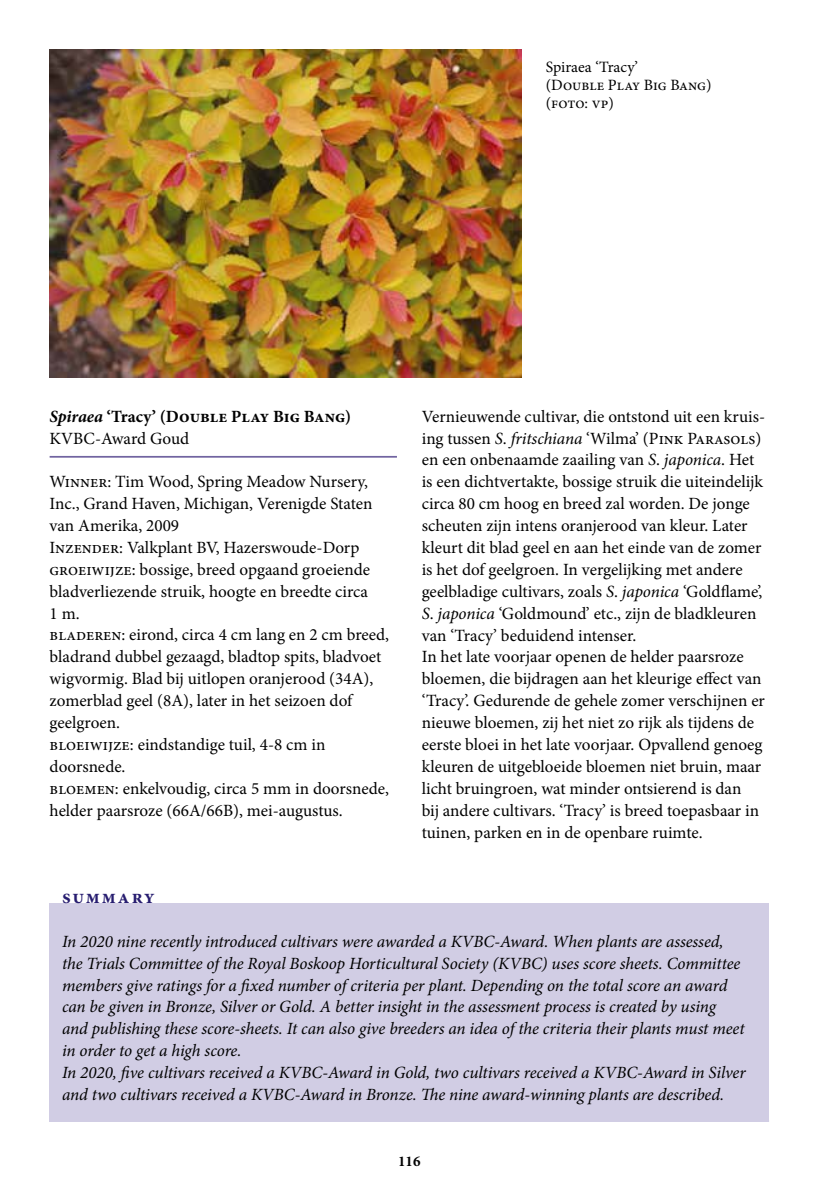
<style>
.page{position:relative;width:828px;height:1191px;background:#fff}
.page>*{position:absolute;margin:0;border:0;box-sizing:border-box;transform-origin:0 0}
.t1{font:700 19.25px "Minion Pro";letter-spacing:.095em;color:#271d70}
.t2{font:17.15px/21.9px "Minion Pro";color:#000}
.t3{font:italic 17.15px/21.9px "Minion Pro";letter-spacing:-.005em;color:#000}
.t4{font:700 17.15px/21.9px "Minion Pro";color:#000}
.t5{font:15.75px/18.2px "Minion Pro";color:#000}
.t6{font:700 14.88px "Minion Pro";color:#000}
.s1{font-style:italic}
.s2{font-weight:400}
</style>
<div class="page">
<hr style="left:50px;top:456px;width:347px;height:2px;background:#7164a1">
<div style="left:50px;top:903px;width:719px;height:218px;background:#d1cde4"></div>
<img style="left:50px;top:50px;width:471px;height:328px">
<p class="t5" style="left:546px;top:57px;width:167px">Spiraea ‘Tracy’<br>(Double Play Big Bang) (foto: vp)</p>
<p class="t4" style="left:50px;top:405px;width:303px"><span class="s1">Spiraea</span> ‘Tracy’ (Double Play Big Bang)<br><span class="s2">KVBC-Award Goud</span></p>
<p class="t2" style="left:50px;top:471px;width:341px">Winner: Tim Wood, Spring Meadow Nursery, Inc., Grand Haven, Michigan, Verenigde Staten van Amerika, 2009<br>Inzender: Valkplant BV, Hazerswoude-Dorp groeiwijze: bossige, breed opgaand groeiende bladverliezende struik, hoogte en breedte circa<br>1 m.<br>bladeren: eirond, circa 4 cm lang en 2 cm breed, bladrand dubbel gezaagd, bladtop spits, bladvoet wigvormig. Blad bij uitlopen oranjerood (34A), zomerblad geel (8A), later in het seizoen dof geelgroen.<br>bloeiwijze: eindstandige tuil, 4-8 cm in doorsnede.<br>bloemen: enkelvoudig, circa 5 mm in doorsnede, helder paarsroze (66A/66B), mei-augustus.</p>
<p class="t2" style="left:422px;top:405px;width:345px">Vernieuwende cultivar, die ontstond uit een kruis&shy;ing tussen <span class="s1">S</span>. <span class="s1">fritschiana</span> ‘Wilma’ (Pink Parasols) en een onbenaamde zaailing van <span class="s1">S</span>. <span class="s1">japonica</span>. Het is een dichtvertakte, bossige struik die uiteindelijk circa 80 cm hoog en breed zal worden. De jonge scheuten zijn intens oranjerood van kleur. Later kleurt dit blad geel en aan het einde van de zomer is het dof geelgroen. In vergelijking met andere geelbladige cultivars, zoals <span class="s1">S</span>. <span class="s1">japonica</span> ‘Goldflame’, <span class="s1">S</span>. <span class="s1">japonica</span> ‘Goldmound’ etc., zijn de bladkleuren van ‘Tracy’ beduidend intenser.<br>In het late voorjaar openen de helder paarsroze bloemen, die bijdragen aan het kleurige effect van ‘Tracy’. Gedurende de gehele zomer verschijnen er nieuwe bloemen, zij het niet zo rijk als tijdens de eerste bloei in het late voorjaar. Opvallend genoeg kleuren de uitgebloeide bloemen niet bruin, maar licht bruingroen, wat minder ontsierend is dan<br>bij andere cultivars. ‘Tracy’ is breed toepasbaar in tuinen, parken en in de openbare ruimte.</p>
<p class="t1" style="left:62px;top:883px;width:94px">summary</p>
<p class="t3" style="left:62px;top:930px;width:685px">In 2020 nine recently introduced cultivars were awarded a KVBC-Award. When plants are assessed, the Trials Committee of the Royal Boskoop Horticultural Society (KVBC) uses score sheets. Committee members give ratings for a fixed number of criteria per plant. Depending on the total score an award can be given in Bronze, Silver or Gold. A better insight in the assessment process is created by using and publishing these score-sheets. It can also give breeders an idea of the criteria their plants must meet in order to get a high score.<br>In 2020, five cultivars received a KVBC-Award in Gold, two cultivars received a KVBC-Award in Silver and two cultivars received a KVBC-Award in Bronze. The nine award-winning plants are described.</p>
<p class="t6" style="left:398px;top:1150px;width:24px">116</p>
</div>
